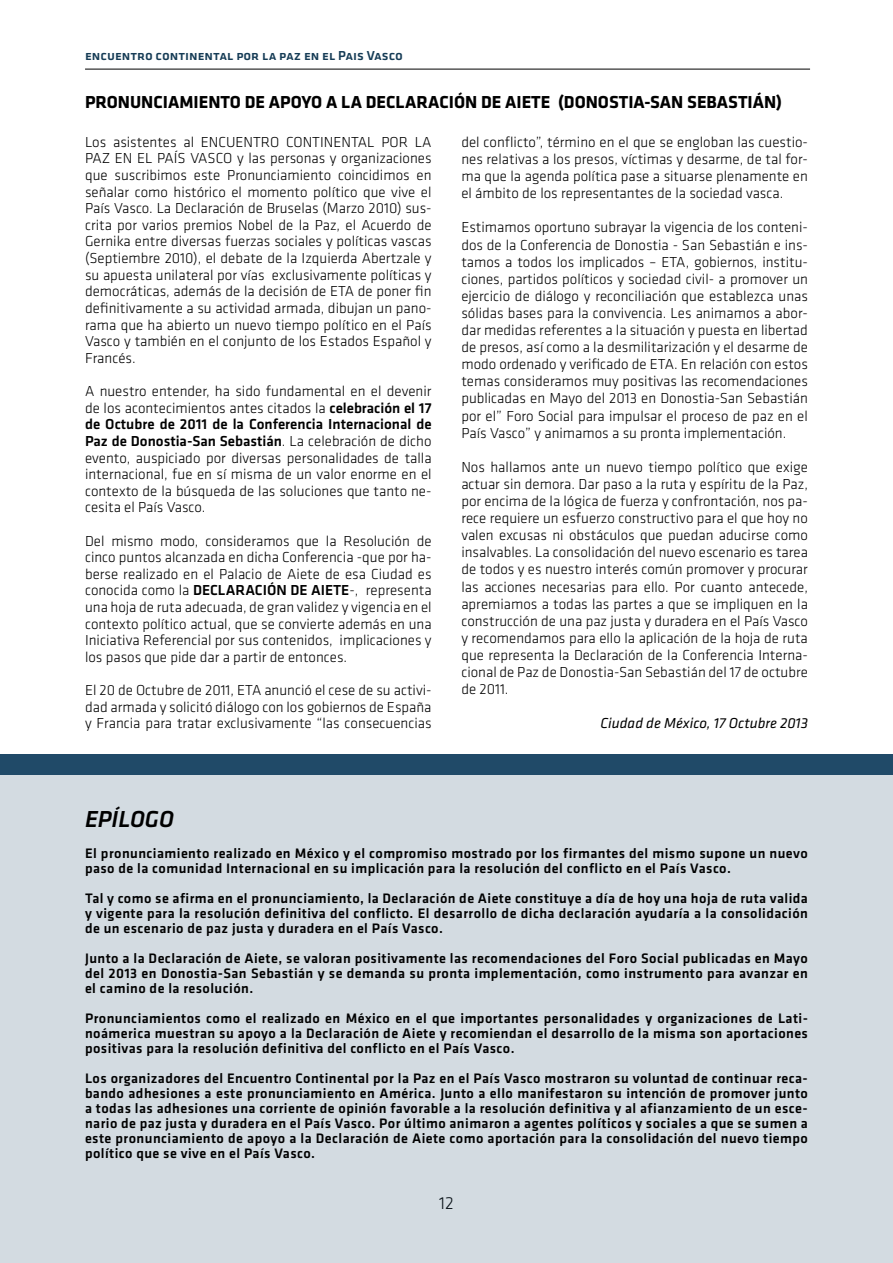
<style>
.page{position:relative;width:893px;height:1263px;background:#fff}
.page>*{position:absolute;margin:0;border:0;box-sizing:border-box;transform-origin:0 0}
.t1{font:italic 500 24px "Klavika";color:#000}
.t2{font:700 18px "Klavika";color:#000}
.t3{font:300 18px "Klavika";color:#000}
.t4{font:300 15px/16.6px "Klavika";color:#000;text-align:justify}
.t5{font:italic 15px "Klavika";color:#000}
.t6{font:500 14.25px/15px "Klavika";letter-spacing:.03em;color:#000;text-align:justify}
.t7{font:500 13.5px "Klavika";color:#163c56}
.s1{font-weight:500}
</style>
<div class="page">
<hr style="left:85px;top:69px;width:725px;height:1px;background:#000">
<div style="left:0;top:765px;width:893px;height:498px;background:#d3dbe1"></div>
<div style="left:0;top:755px;width:893px;height:20px;background:#204a68"></div>
<p class="t7" style="left:85px;top:48px;width:319px">encuentro continental por la paz en el Pais Vasco</p>
<p class="t2" style="left:85px;top:92px;width:699px">PRONUNCIAMIENTO DE APOYO A LA DECLARACIÓN DE AIETE (DONOSTIA-SAN SEBASTIÁN)</p>
<p class="t4" style="left:85px;top:134px;width:348px">Los asistentes al ENCUENTRO CONTINENTAL POR LA PAZ EN EL PAÍS VASCO y las personas y organizaciones que suscribimos este Pronunciamiento coincidimos en señalar como histórico el momento político que vive el País Vasco. La Declaración de Bruselas (Marzo 2010) sus&shy;crita por varios premios Nobel de la Paz, el Acuerdo de Gernika entre diversas fuerzas sociales y políticas vascas (Septiembre 2010), el debate de la Izquierda Abertzale y su apuesta unilateral por vías exclusivamente políticas y democráticas, además de la decisión de ETA de poner fin definitivamente a su actividad armada, dibujan un pano&shy;rama que ha abierto un nuevo tiempo político en el País Vasco y también en el conjunto de los Estados Español y Francés.</p>
<p class="t4" style="left:85px;top:383px;width:348px">A nuestro entender, ha sido fundamental en el devenir de los acontecimientos antes citados la <span class="s1">celebración el 17 de Octubre de 2011 de la Conferencia Internacional de Paz de Donostia-San Sebastián</span>. La celebración de dicho evento, auspiciado por diversas personalidades de talla internacional, fue en sí misma de un valor enorme en el contexto de la búsqueda de las soluciones que tanto ne&shy;cesita el País Vasco.</p>
<p class="t4" style="left:85px;top:533px;width:348px">Del mismo modo, consideramos que la Resolución de cinco puntos alcanzada en dicha Conferencia -que por ha&shy;berse realizado en el Palacio de Aiete de esa Ciudad es conocida como la <span class="s1">DECLARACIÓN DE AIETE</span>-, representa una hoja de ruta adecuada, de gran validez y vigencia en el contexto político actual, que se convierte además en una Iniciativa Referencial por sus contenidos, implicaciones y los pasos que pide dar a partir de entonces.</p>
<p class="t4" style="left:85px;top:682px;width:348px">El 20 de Octubre de 2011, ETA anunció el cese de su activi&shy;dad armada y solicitó diálogo con los gobiernos de España y Francia para tratar exclusivamente “las consecuencias</p>
<h1 class="t1" style="left:85px;top:806px;width:91px">EPÍLOGO</h1>
<p class="t4" style="left:461px;top:134px;width:348px;line-height:17.1px">del conflicto”, término en el que se engloban las cuestio&shy;nes relativas a los presos, víctimas y desarme, de tal for&shy;ma que la agenda política pase a situarse plenamente en el ámbito de los representantes de la sociedad vasca.</p>
<p class="t4" style="left:461px;top:219px;width:348px;line-height:17.1px">Estimamos oportuno subrayar la vigencia de los conteni&shy;dos de la Conferencia de Donostia - San Sebastián e ins&shy;tamos a todos los implicados – ETA, gobiernos, institu&shy;ciones, partidos políticos y sociedad civil- a promover un ejercicio de diálogo y reconciliación que establezca unas sólidas bases para la convivencia. Les animamos a abor&shy;dar medidas referentes a la situación y puesta en libertad de presos, así como a la desmilitarización y el desarme de modo ordenado y verificado de ETA. En relación con estos temas consideramos muy positivas las recomendaciones publicadas en Mayo del 2013 en Donostia-San Sebastián por el” Foro Social para impulsar el proceso de paz en el País Vasco” y animamos a su pronta implementación.</p>
<p class="t4" style="left:461px;top:459px;width:348px;line-height:17.1px">Nos hallamos ante un nuevo tiempo político que exige actuar sin demora. Dar paso a la ruta y espíritu de la Paz, por encima de la lógica de fuerza y confrontación, nos pa&shy;rece requiere un esfuerzo constructivo para el que hoy no valen excusas ni obstáculos que puedan aducirse como insalvables. La consolidación del nuevo escenario es tarea de todos y es nuestro interés común promover y procurar las acciones necesarias para ello. Por cuanto antecede, apremiamos a todas las partes a que se impliquen en la construcción de una paz justa y duradera en el País Vasco y recomendamos para ello la aplicación de la hoja de ruta que representa la Declaración de la Conferencia Interna&shy;cional de Paz de Donostia-San Sebastián del 17 de octubre de 2011.</p>
<p class="t5" style="left:601px;top:715px;width:209px">Ciudad de México, 17 Octubre 2013</p>
<p class="t6" style="left:85px;top:846px;width:724px">El pronunciamiento realizado en México y el compromiso mostrado por los firmantes del mismo supone un nuevo paso de la comunidad Internacional en su implicación para la resolución del conflicto en el País Vasco.</p>
<p class="t6" style="left:85px;top:891px;width:724px">Tal y como se afirma en el pronunciamiento, la Declaración de Aiete constituye a día de hoy una hoja de ruta valida y vigente para la resolución definitiva del conflicto. El desarrollo de dicha declaración ayudaría a la consolidación de un escenario de paz justa y duradera en el País Vasco.</p>
<p class="t6" style="left:85px;top:951px;width:724px">Junto a la Declaración de Aiete, se valoran positivamente las recomendaciones del Foro Social publicadas en Mayo del 2013 en Donostia-San Sebastián y se demanda su pronta implementación, como instrumento para avanzar en el camino de la resolución.</p>
<p class="t6" style="left:85px;top:1011px;width:724px">Pronunciamientos como el realizado en México en el que importantes personalidades y organizaciones de Lati&shy;noámerica muestran su apoyo a la Declaración de Aiete y recomiendan el desarrollo de la misma son aportaciones positivas para la resolución definitiva del conflicto en el País Vasco.</p>
<p class="t6" style="left:85px;top:1071px;width:724px">Los organizadores del Encuentro Continental por la Paz en el País Vasco mostraron su voluntad de continuar reca&shy;bando adhesiones a este pronunciamiento en América. Junto a ello manifestaron su intención de promover junto a todas las adhesiones una corriente de opinión favorable a la resolución definitiva y al afianzamiento de un esce&shy;nario de paz justa y duradera en el País Vasco. Por último animaron a agentes políticos y sociales a que se sumen a este pronunciamiento de apoyo a la Declaración de Aiete como aportación para la consolidación del nuevo tiempo político que se vive en el País Vasco.</p>
<p class="t3" style="left:439px;top:1193px;width:16px">12</p>
</div>
